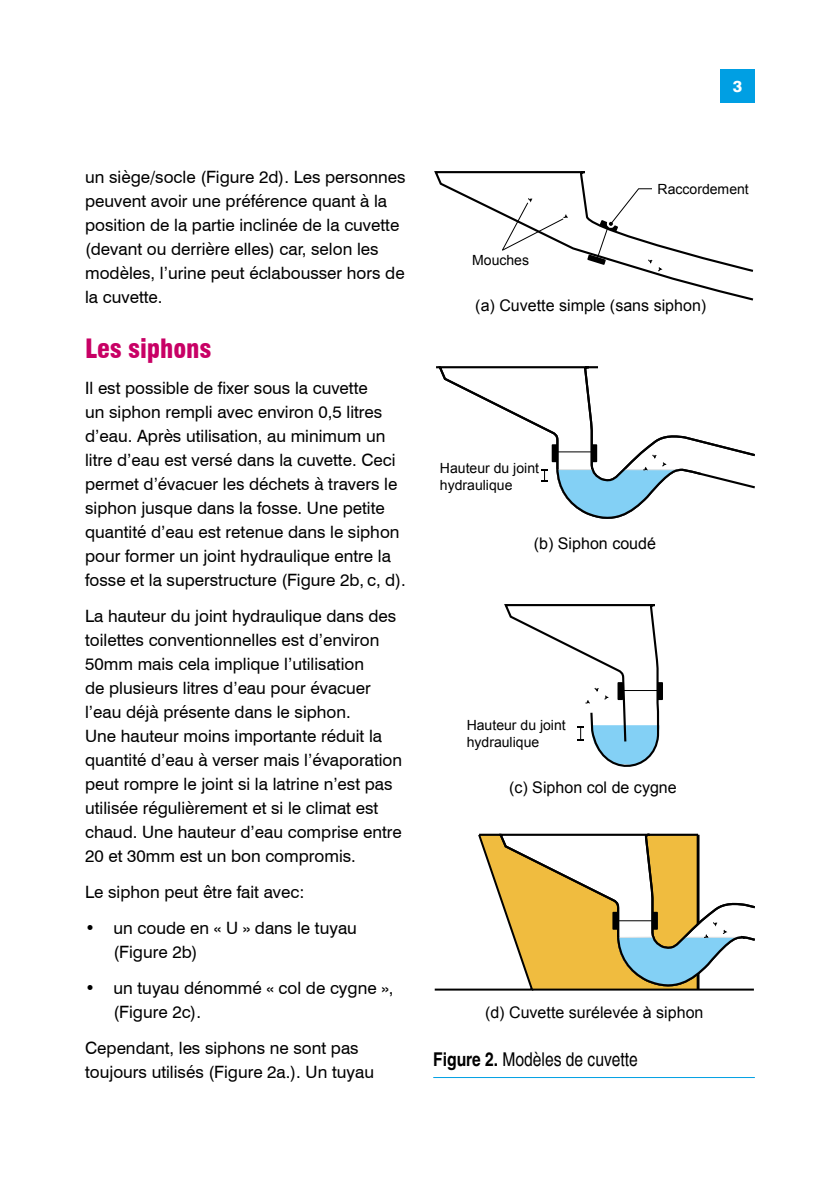
<style>
.page{position:relative;width:840px;height:1191px;background:#fff}
.page>*{position:absolute;margin:0;border:0;box-sizing:border-box;transform-origin:0 0}
.t1{font:900 condensed 26px "Swiss 721 BT";color:#c80065}
.t2{font:condensed 19px "Helvetica";color:#000}
.t3{font:17px/24px "Swiss 721 BT";color:#000}
.t4{font:16px "Arial";color:#000}
.t5{font:800 16px "Swiss 721 BT";color:#fff}
.t6{font:14px/16.8px "Arial";color:#000}
.s1{font-weight:700}
</style>
<div class="page">
<div style="left:720px;top:69px;width:34px;height:34px;background:#009fe3"></div>
<hr style="left:433px;top:1077px;width:321px;height:1px;background:#009fe3">
<svg style="left:436px;top:366px;width:120px;height:116px"></svg>
<div style="left:551px;top:444px;width:6px;height:18px;background:#000"></div>
<svg style="left:556px;top:366px;width:198px;height:153px"></svg>
<svg style="left:434px;top:171px;width:320px;height:130px"></svg>
<svg style="left:434px;top:833px;width:320px;height:158px"></svg>
<hr style="left:531px;top:988px;width:222px;height:2px;background:#000">
<svg style="left:541px;top:469px;width:6px;height:12px"></svg>
<svg style="left:504px;top:604px;width:158px;height:163px"></svg>
<svg style="left:587px;top:185px;width:80px;height:87px"></svg>
<hr style="left:556px;top:451px;width:35px;height:1px;background:#000">
<hr style="left:621px;top:690px;width:37px;height:1px;background:#000">
<hr style="left:615px;top:920px;width:41px;height:1px;background:#000">
<svg style="left:500px;top:197px;width:68px;height:55px"></svg>
<p class="t5" style="left:732px;top:77px;width:11px">3</p>
<p class="t3" style="left:85px;top:165px;width:322px">un siège/socle (Figure 2d). Les personnes peuvent avoir une préférence quant à la position de la partie inclinée de la cuvette (devant ou derrière elles) car, selon les modèles, l’urine peut éclabousser hors de la cuvette.</p>
<h1 class="t1" style="left:85px;top:333px;width:127px">Les siphons</h1>
<p class="t3" style="left:85px;top:376px;width:322px">Il est possible de fixer sous la cuvette<br>un siphon rempli avec environ 0,5 litres d’eau. Après utilisation, au minimum un litre d’eau est versé dans la cuvette. Ceci permet d’évacuer les déchets à travers le siphon jusque dans la fosse. Une petite quantité d’eau est retenue dans le siphon pour former un joint hydraulique entre la fosse et la superstructure (Figure 2b, c, d).</p>
<p class="t3" style="left:85px;top:604px;width:318px">La hauteur du joint hydraulique dans des toilettes conventionnelles est d’environ 50mm mais cela implique l’utilisation<br>de plusieurs litres d’eau pour évacuer l’eau déjà présente dans le siphon.<br>Une hauteur moins importante réduit la quantité d’eau à verser mais l’évaporation peut rompre le joint si la latrine n’est pas utilisée régulièrement et si le climat est chaud. Une hauteur d’eau comprise entre 20 et 30mm est un bon compromis.</p>
<p class="t3" style="left:85px;top:880px;width:221px">Le siphon peut être fait avec:</p>
<p class="t3" style="left:113px;top:916px;width:245px;text-indent:-28px">• un coude en « U » dans le tuyau (Figure 2b)</p>
<p class="t3" style="left:113px;top:976px;width:281px;text-indent:-28px">• un tuyau dénommé « col de cygne », (Figure 2c).</p>
<p class="t3" style="left:85px;top:1036px;width:290px">Cependant, les siphons ne sont pas toujours utilisés (Figure 2a.). Un tuyau</p>
<p class="t2" style="left:433px;top:1047px;width:206px"><span class="s1">Figure 2.</span> Modèles de cuvette</p>
<p class="t6" style="left:657px;top:180px;width:93px">Raccordement</p>
<p class="t6" style="left:472px;top:252px;width:58px">Mouches</p>
<p class="t4" style="left:475px;top:294px;width:232px">(a) Cuvette simple (sans siphon)</p>
<p class="t6" style="left:439px;top:460px;width:101px">Hauteur du joint hydraulique</p>
<p class="t4" style="left:533px;top:533px;width:124px">(b) Siphon coudé</p>
<p class="t6" style="left:466px;top:716px;width:101px">Hauteur du joint hydraulique</p>
<p class="t4" style="left:509px;top:776px;width:169px">(c) Siphon col de cygne</p>
<p class="t4" style="left:484px;top:1001px;width:220px">(d) Cuvette surélevée à siphon</p>
</div>
